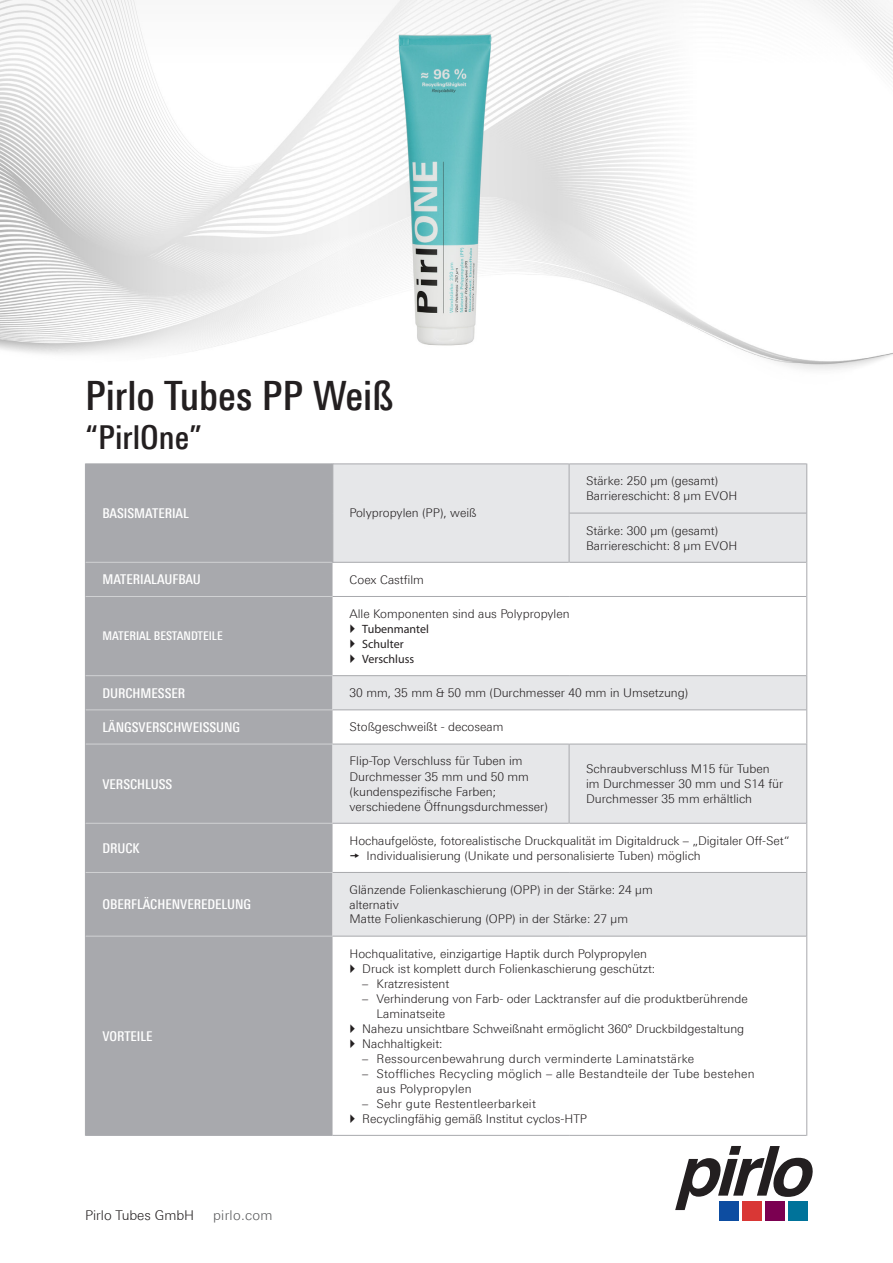
<style>
.page{position:relative;width:893px;height:1263px;background:#fff}
.page>*{position:absolute;margin:0;border:0;box-sizing:border-box;transform-origin:0 0}
.t1{font:500 40.5px "Linotype Univers 520 Cn";color:#231f20}
.t2{font:500 33px "Linotype Univers 520 Cn";color:#231f20}
.t3{font:500 13.5px "Linotype Univers 520 Cn";color:#fff}
.t4{font:300 13.5px "Linotype Univers 330";color:#231f20}
.t5{font:300 13.5px "Linotype Univers 330";letter-spacing:.02em;color:#57585a}
.t6{font:300 12px/15px "Linotype Univers 330";color:#231f20}
.t7{font:300 12px "Linotype Univers 330";letter-spacing:.02em;color:#231f20}
.t8{font:12px "Myriad Pro";color:#231f20}
.t9{font:500 12px "Linotype Univers 520 Cn";color:#fff}
</style>
<div class="page">
<img style="left:0;top:0;width:893px;height:370px">
<div style="left:86px;top:464px;width:247px;height:671px;background:#a8a9ad"></div>
<svg style="left:333px;top:464px;width:473px;height:472px;fill:#e6e7e9"></svg>
<hr style="left:333px;top:596px;width:236px;height:1px;background:#a8a9ad">
<hr style="left:569px;top:596px;width:237px;height:1px;background:#a8a9ad">
<hr style="left:333px;top:675px;width:236px;height:1px;background:#a8a9ad">
<hr style="left:569px;top:675px;width:237px;height:1px;background:#a8a9ad">
<hr style="left:333px;top:872px;width:236px;height:1px;background:#a8a9ad">
<hr style="left:569px;top:872px;width:237px;height:1px;background:#a8a9ad">
<hr style="left:333px;top:936px;width:236px;height:1px;background:#a8a9ad">
<hr style="left:569px;top:936px;width:237px;height:1px;background:#a8a9ad">
<hr style="left:333px;top:709px;width:236px;height:1px;background:#a8a9ad">
<hr style="left:569px;top:709px;width:237px;height:1px;background:#a8a9ad">
<hr style="left:333px;top:744px;width:236px;height:1px;background:#a8a9ad">
<hr style="left:333px;top:823px;width:236px;height:1px;background:#a8a9ad">
<hr style="left:86px;top:463px;width:246px;height:1px;background:#a8a9ad">
<hr style="left:85px;top:463px;width:1px;height:50px;background:#a8a9ad">
<hr style="left:85px;top:513px;width:1px;height:49px;background:#a8a9ad">
<hr style="left:85px;top:562px;width:1px;height:34px;background:#a8a9ad">
<hr style="left:806px;top:563px;width:1px;height:33px;background:#a8a9ad">
<hr style="left:85px;top:596px;width:1px;height:80px;background:#a8a9ad">
<hr style="left:806px;top:596px;width:1px;height:80px;background:#a8a9ad">
<hr style="left:85px;top:676px;width:1px;height:34px;background:#a8a9ad">
<hr style="left:806px;top:676px;width:1px;height:34px;background:#a8a9ad">
<hr style="left:85px;top:710px;width:1px;height:34px;background:#a8a9ad">
<hr style="left:806px;top:710px;width:1px;height:34px;background:#a8a9ad">
<hr style="left:85px;top:744px;width:1px;height:79px;background:#a8a9ad">
<hr style="left:85px;top:823px;width:1px;height:49px;background:#a8a9ad">
<hr style="left:806px;top:824px;width:1px;height:48px;background:#a8a9ad">
<hr style="left:85px;top:872px;width:1px;height:64px;background:#a8a9ad">
<hr style="left:806px;top:872px;width:1px;height:64px;background:#a8a9ad">
<hr style="left:85px;top:936px;width:1px;height:200px;background:#a8a9ad">
<hr style="left:806px;top:936px;width:1px;height:200px;background:#a8a9ad">
<hr style="left:86px;top:1135px;width:247px;height:1px;background:#a8a9ad">
<hr style="left:333px;top:1135px;width:236px;height:1px;background:#a8a9ad">
<hr style="left:569px;top:1135px;width:237px;height:1px;background:#a8a9ad">
<hr style="left:86px;top:562px;width:246px;height:1px;background:#d1d2d4">
<hr style="left:86px;top:596px;width:247px;height:1px;background:#d1d2d4">
<hr style="left:86px;top:675px;width:247px;height:1px;background:#d1d2d4">
<hr style="left:86px;top:709px;width:247px;height:1px;background:#d1d2d4">
<hr style="left:86px;top:744px;width:247px;height:1px;background:#d1d2d4">
<hr style="left:86px;top:823px;width:247px;height:1px;background:#d1d2d4">
<hr style="left:86px;top:872px;width:247px;height:1px;background:#d1d2d4">
<hr style="left:86px;top:936px;width:247px;height:1px;background:#d1d2d4">
<hr style="left:569px;top:513px;width:237px;height:1px;background:#a8a9ad">
<hr style="left:569px;top:744px;width:237px;height:1px;background:#a8a9ad">
<hr style="left:569px;top:744px;width:1px;height:80px;background:#a8a9ad">
<hr style="left:806px;top:744px;width:1px;height:80px;background:#a8a9ad">
<hr style="left:569px;top:823px;width:237px;height:1px;background:#a8a9ad">
<hr style="left:333px;top:463px;width:236px;height:1px;background:#a8a9ad">
<hr style="left:333px;top:562px;width:236px;height:1px;background:#a8a9ad">
<hr style="left:332px;top:463px;width:1px;height:50px;background:#a8a9ad">
<hr style="left:333px;top:463px;width:1px;height:50px;background:#a8a9ad">
<hr style="left:332px;top:513px;width:1px;height:50px;background:#a8a9ad">
<hr style="left:333px;top:513px;width:1px;height:50px;background:#a8a9ad">
<hr style="left:569px;top:463px;width:237px;height:1px;background:#a8a9ad">
<hr style="left:806px;top:463px;width:1px;height:50px;background:#a8a9ad">
<hr style="left:806px;top:513px;width:1px;height:50px;background:#a8a9ad">
<hr style="left:569px;top:562px;width:237px;height:1px;background:#a8a9ad">
<hr style="left:569px;top:463px;width:1px;height:50px;background:#a8a9ad">
<hr style="left:569px;top:513px;width:1px;height:50px;background:#a8a9ad">
<svg style="left:675px;top:1146px;width:138px;height:64px"></svg>
<div style="left:788px;top:1201px;width:20px;height:19px;background:#00739a"></div>
<div style="left:719px;top:1201px;width:19px;height:19px;background:#0d4da1"></div>
<div style="left:742px;top:1201px;width:20px;height:19px;background:#d93735"></div>
<div style="left:765px;top:1201px;width:20px;height:19px;background:#7b0051"></div>
<svg style="left:351px;top:624px;width:4px;height:9px"></svg>
<svg style="left:351px;top:639px;width:4px;height:9px"></svg>
<svg style="left:351px;top:654px;width:4px;height:9px"></svg>
<svg style="left:351px;top:853px;width:8px;height:5px"></svg>
<p class="t1" style="left:85px;top:372px;width:310px">Pirlo Tubes PP Weiß</p>
<p class="t2" style="left:85px;top:418px;width:119px">“PirlOne”</p>
<p class="t3" style="left:102px;top:505px;width:88px">BASISMATERIAL</p>
<p class="t6" style="left:350px;top:505px;width:128px">Polypropylen (PP), weiß</p>
<p class="t3" style="left:102px;top:571px;width:100px">MATERIALAUFBAU</p>
<p class="t6" style="left:350px;top:572px;width:76px">Coex Castfilm</p>
<p class="t9" style="left:102px;top:629px;width:122px">MATERIAL BESTANDTEILE</p>
<p class="t6" style="left:350px;top:606px;width:222px">Alle Komponenten sind aus Polypropylen</p>
<p class="t8" style="left:362px;top:621px;width:68px">Tubenmantel</p>
<p class="t8" style="left:362px;top:636px;width:43px">Schulter</p>
<p class="t8" style="left:362px;top:651px;width:53px">Verschluss</p>
<p class="t6" style="left:586px;top:473px;width:134px">Stärke: 250 µm (gesamt)</p>
<p class="t6" style="left:586px;top:488px;width:153px">Barriereschicht: 8 µm EVOH</p>
<p class="t6" style="left:586px;top:523px;width:134px">Stärke: 300 µm (gesamt)</p>
<p class="t6" style="left:586px;top:538px;width:153px">Barriereschicht: 8 µm EVOH</p>
<p class="t3" style="left:102px;top:685px;width:84px">DURCHMESSER</p>
<p class="t6" style="left:350px;top:685px;width:340px">30 mm, 35 mm &amp; 50 mm (Durchmesser 40 mm in Umsetzung)</p>
<p class="t3" style="left:102px;top:719px;width:139px">LÄNGSVERSCHWEISSUNG</p>
<p class="t6" style="left:350px;top:719px;width:156px">Stoßgeschweißt - decoseam</p>
<p class="t3" style="left:102px;top:776px;width:71px">VERSCHLUSS</p>
<p class="t3" style="left:102px;top:840px;width:39px">DRUCK</p>
<p class="t3" style="left:102px;top:896px;width:150px">OBERFLÄCHENVEREDELUNG</p>
<p class="t3" style="left:102px;top:1028px;width:52px">VORTEILE</p>
<p class="t4" style="left:85px;top:1208px;width:111px">Pirlo Tubes GmbH</p>
<p class="t5" style="left:213px;top:1208px;width:61px">pirlo.com</p>
<p class="t6" style="left:350px;top:754px;width:200px">Flip-Top Verschluss für Tuben im<br>Durchmesser 35 mm und 50 mm (kundenspezifische Farben; verschiedene Öffnungsdurchmesser)</p>
<p class="t6" style="left:586px;top:761px;width:199px">Schraubverschluss M15 für Tuben im Durchmesser 30 mm und S14 für<br>Durchmesser 35 mm erhältlich</p>
<p class="t6" style="left:350px;top:833px;width:442px">Hochaufgelöste, fotorealistische Druckqualität im Digitaldruck – „Digitaler Off-Set“</p>
<p class="t6" style="left:367px;top:848px;width:336px">Individualisierung (Unikate und personalisierte Tuben) möglich</p>
<p class="t6" style="left:350px;top:882px;width:305px">Glänzende Folienkaschierung (OPP) in der Stärke: 24 µm</p>
<p class="t6" style="left:350px;top:897px;width:51px">alternativ</p>
<p class="t6" style="left:350px;top:911px;width:280px">Matte Folienkaschierung (OPP) in der Stärke: 27 µm</p>
<p class="t6" style="left:350px;top:946px;width:299px">Hochqualitative, einzigartige Haptik durch Polypropylen</p>
<p class="t6" style="left:362px;top:961px;width:294px">Druck ist komplett durch Folienkaschierung geschützt:</p>
<p class="t6" style="left:362px;top:976px;width:89px">– Kratzresistent</p>
<p class="t6" style="left:362px;top:991px;width:387px">– Verhinderung von Farb- oder Lacktransfer auf die produktberührende</p>
<p class="t6" style="left:377px;top:1006px;width:70px">Laminatseite</p>
<p class="t6" style="left:362px;top:1021px;width:383px">Nahezu unsichtbare Schweißnaht ermöglicht 360° Druckbildgestaltung</p>
<p class="t6" style="left:362px;top:1036px;width:82px">Nachhaltigkeit:</p>
<p class="t7" style="left:362px;top:1051px;width:334px">– Ressourcenbewahrung durch verminderte Laminatstärke</p>
<p class="t7" style="left:362px;top:1066px;width:394px">– Stoffliches Recycling möglich – alle Bestandteile der Tube bestehen</p>
<p class="t7" style="left:377px;top:1081px;width:97px">aus Polypropylen</p>
<p class="t7" style="left:362px;top:1096px;width:175px">– Sehr gute Restentleerbarkeit</p>
<p class="t6" style="left:362px;top:1111px;width:226px">Recyclingfähig gemäß Institut cyclos-HTP</p>
</div>
